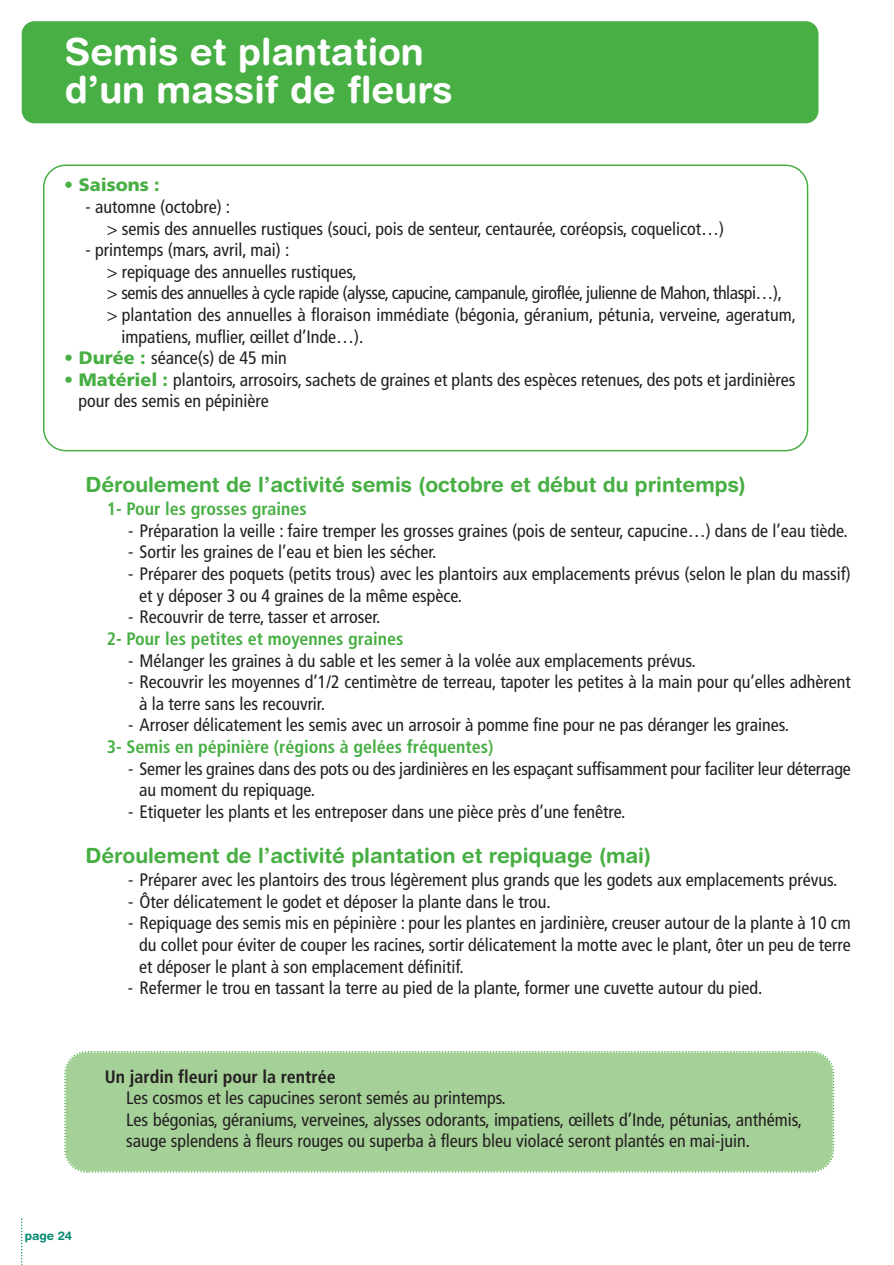
<style>
.page{position:relative;width:894px;height:1265px;background:#fff}
.page>*{position:absolute;margin:0;border:0;box-sizing:border-box;transform-origin:0 0}
.t1{font:700 37.5px/37.5px "Helvetica Rounded";color:#fff}
.t2{font:700 21px "Helvetica Rounded";color:#48af44}
.t3{font:condensed 18px/21.6px "Frutiger";color:#231f20}
.t4{font:700 condensed 18px "Frutiger";color:#48af44}
.t5{font:condensed 18px "Frutiger";letter-spacing:-.025em;color:#231f20}
.t6{font:700 condensed 18px "Frutiger";color:#231f20}
.t7{font:900 18px "Frutiger";color:#48af44}
.t8{font:700 12px "Helvetica Rounded";color:#008a6f}
.s1{font-weight:900;font-stretch:normal;color:#48af44}
</style>
<div class="page">
<svg style="left:21px;top:1218px;width:1px;height:45px"></svg>
<div style="left:22px;top:21px;width:796px;height:102px;background:#48af44;border-radius:13px"></div>
<svg style="left:43px;top:164px;width:765px;height:287px"></svg>
<div style="left:64px;top:1051px;width:771px;height:122px;background:#a5d097"></div>
<h1 class="t1" style="left:65px;top:33px;width:389px">Semis et plantation d’un massif de fleurs</h1>
<p class="t7" style="left:64px;top:174px;width:97px">• Saisons :</p>
<p class="t3" style="left:107px;top:196px;width:619px;text-indent:-21px">- automne (octobre) :<br>&gt; semis des annuelles rustiques (souci, pois de senteur, centaurée, coréopsis, coquelicot…)</p>
<p class="t3" style="left:85px;top:239px;width:206px">- printemps (mars, avril, mai) :</p>
<p class="t3" style="left:107px;top:261px;width:252px">&gt; repiquage des annuelles rustiques,</p>
<p class="t5" style="left:107px;top:282px;width:677px">&gt; semis des annuelles à cycle rapide (alysse, capucine, campanule, giroflée, julienne de Mahon, thlaspi…),</p>
<p class="t3" style="left:107px;top:304px;width:691px">&gt; plantation des annuelles à floraison immédiate (bégonia, géranium, pétunia, verveine, ageratum,</p>
<p class="t3" style="left:122px;top:326px;width:243px">impatiens, muflier, œillet d’Inde…).</p>
<p class="t3" style="left:64px;top:347px;width:224px"><span class="s1">• Durée :</span> séance(s) de 45 min</p>
<p class="t3" style="left:79px;top:369px;width:718px;text-indent:-14px"><span class="s1">• Matériel :</span> plantoirs, arrosoirs, sachets de graines et plants des espèces retenues, des pots et jardinières pour des semis en pépinière</p>
<p class="t2" style="left:85px;top:471px;width:662px">Déroulement de l’activité semis (octobre et début du printemps)</p>
<p class="t4" style="left:107px;top:498px;width:202px">1- Pour les grosses graines</p>
<p class="t3" style="left:128px;top:520px;width:721px">- Préparation la veille : faire tremper les grosses graines (pois de senteur, capucine…) dans de l’eau tiède.</p>
<p class="t3" style="left:128px;top:541px;width:310px">- Sortir les graines de l’eau et bien les sécher.</p>
<p class="t3" style="left:139px;top:563px;width:713px;text-indent:-11px">- Préparer des poquets (petits trous) avec les plantoirs aux emplacements prévus (selon le plan du massif) et y déposer 3 ou 4 graines de la même espèce.</p>
<p class="t3" style="left:128px;top:606px;width:254px">- Recouvrir de terre, tasser et arroser.</p>
<p class="t4" style="left:107px;top:628px;width:298px">2- Pour les petites et moyennes graines</p>
<p class="t3" style="left:128px;top:649px;width:569px">- Mélanger les graines à du sable et les semer à la volée aux emplacements prévus.</p>
<p class="t3" style="left:139px;top:671px;width:713px;text-indent:-11px">- Recouvrir les moyennes d’1/2 centimètre de terreau, tapoter les petites à la main pour qu’elles adhèrent à la terre sans les recouvrir.</p>
<p class="t3" style="left:128px;top:714px;width:663px">- Arroser délicatement les semis avec un arrosoir à pomme fine pour ne pas déranger les graines.</p>
<p class="t4" style="left:107px;top:736px;width:388px">3- Semis en pépinière (régions à gelées fréquentes)</p>
<p class="t3" style="left:139px;top:757px;width:713px;text-indent:-11px">- Semer les graines dans des pots ou des jardinières en les espaçant suffisamment pour faciliter leur déterrage au moment du repiquage.</p>
<p class="t3" style="left:128px;top:801px;width:499px">- Etiqueter les plants et les entreposer dans une pièce près d’une fenêtre.</p>
<p class="t2" style="left:85px;top:842px;width:567px">Déroulement de l’activité plantation et repiquage (mai)</p>
<p class="t3" style="left:128px;top:869px;width:711px">- Préparer avec les plantoirs des trous légèrement plus grands que les godets aux emplacements prévus.</p>
<p class="t3" style="left:128px;top:891px;width:424px">- Ôter délicatement le godet et déposer la plante dans le trou.</p>
<p class="t3" style="left:139px;top:912px;width:713px;text-align:justify;text-indent:-11px">- Repiquage des semis mis en pépinière : pour les plantes en jardinière, creuser autour de la plante à 10 cm du collet pour éviter de couper les racines, sortir délicatement la motte avec le plant, ôter un peu de terre et déposer le plant à son emplacement définitif.</p>
<p class="t3" style="left:128px;top:977px;width:636px">- Refermer le trou en tassant la terre au pied de la plante, former une cuvette autour du pied.</p>
<p class="t8" style="left:25px;top:1227px;width:49px">page 24</p>
<p class="t6" style="left:105px;top:1065px;width:232px">Un jardin fleuri pour la rentrée</p>
<p class="t3" style="left:126px;top:1087px;width:677px">Les cosmos et les capucines seront semés au printemps.<br>Les bégonias, géraniums, verveines, alysses odorants, impatiens, œillets d’Inde, pétunias, anthémis, sauge splendens à fleurs rouges ou superba à fleurs bleu violacé seront plantés en mai-juin.</p>
</div>
